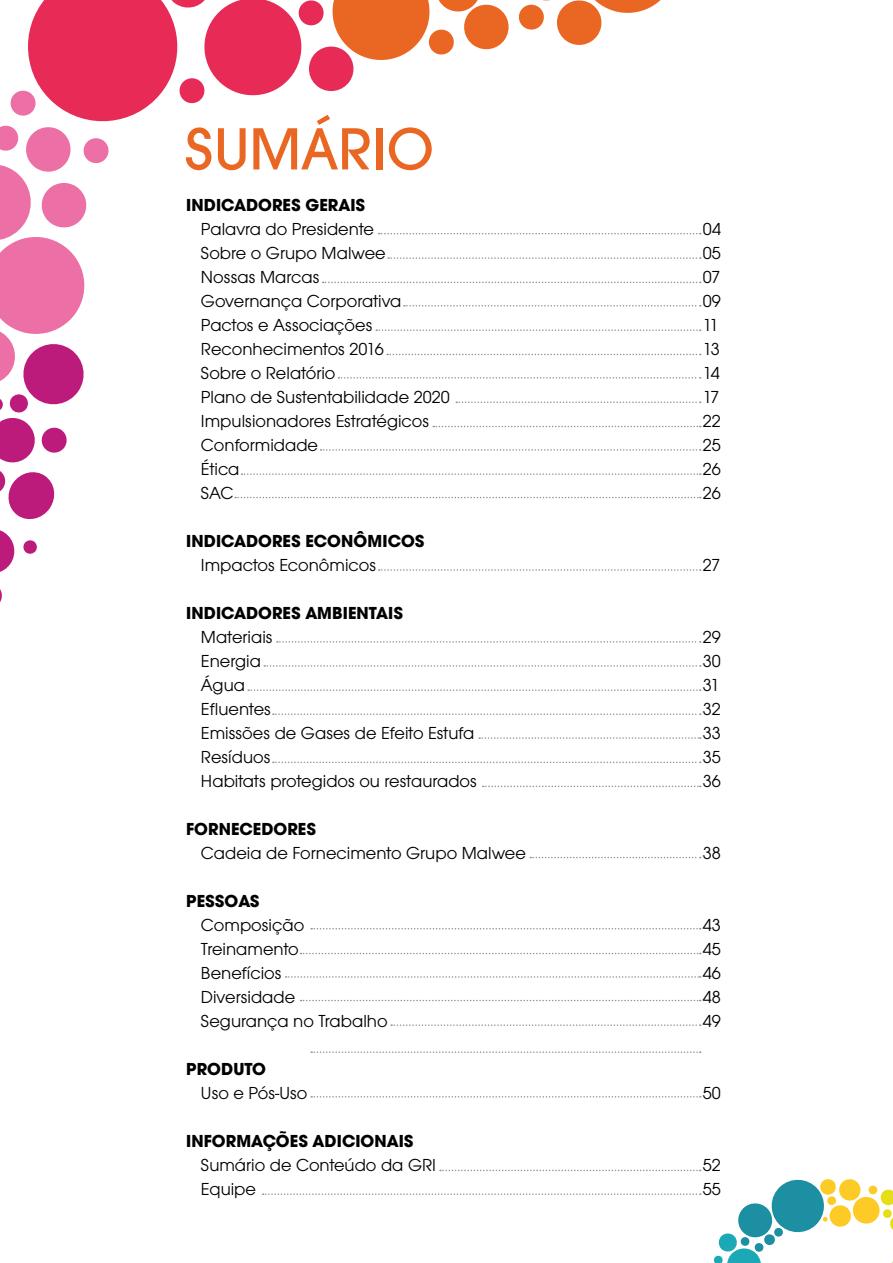
<style>
.page{position:relative;width:893px;height:1263px;background:#fff}
.page>*{position:absolute;margin:0;border:0;box-sizing:border-box;transform-origin:0 0}
.t1{font:500 61.5px "Avalon";color:#ea6723}
.t2{font:18px/24px "Avalon";color:#000001}
.t3{font:700 18px "Avalon";color:#000001}
</style>
<div class="page">
<svg style="left:0;top:0;width:701px;height:602px"></svg>
<svg style="left:277px;top:641px;width:424px;height:2px"></svg>
<svg style="left:248px;top:689px;width:453px;height:2px"></svg>
<svg style="left:273px;top:761px;width:428px;height:2px"></svg>
<svg style="left:264px;top:665px;width:437px;height:2px"></svg>
<svg style="left:479px;top:737px;width:222px;height:2px"></svg>
<svg style="left:273px;top:713px;width:428px;height:2px"></svg>
<svg style="left:483px;top:786px;width:218px;height:1px"></svg>
<svg style="left:530px;top:857px;width:171px;height:1px"></svg>
<svg style="left:301px;top:953px;width:400px;height:1px"></svg>
<svg style="left:311px;top:928px;width:390px;height:1px"></svg>
<svg style="left:286px;top:976px;width:415px;height:2px"></svg>
<svg style="left:311px;top:1051px;width:390px;height:2px"></svg>
<svg style="left:440px;top:1170px;width:261px;height:1px"></svg>
<svg style="left:311px;top:1096px;width:390px;height:1px"></svg>
<svg style="left:263px;top:1193px;width:438px;height:2px"></svg>
<svg style="left:301px;top:1000px;width:400px;height:1px"></svg>
<svg style="left:391px;top:1024px;width:310px;height:2px"></svg>
<svg style="left:713px;top:1179px;width:180px;height:84px"></svg>
<h1 class="t1" style="left:185px;top:114px;width:250px">SUMÁRIO</h1>
<p class="t3" style="left:186px;top:194px;width:181px">INDICADORES GERAIS</p>
<p class="t2" style="left:201px;top:217px;width:250px">Palavra do Presidente<br>Sobre o Grupo Malwee<br>Nossas Marcas<br>Governança Corporativa<br>Pactos e Associações<br>Reconhecimentos 2016<br>Sobre o Relatório<br>Plano de Sustentabilidade 2020<br>Impulsionadores Estratégicos<br>Conformidade<br>Ética<br>SAC</p>
<p class="t3" style="left:186px;top:530px;width:240px">INDICADORES ECONÔMICOS</p>
<p class="t2" style="left:201px;top:552px;width:177px">Impactos Econômicos</p>
<p class="t3" style="left:186px;top:602px;width:218px">INDICADORES AMBIENTAIS</p>
<p class="t2" style="left:201px;top:624px;width:277px">Materiais<br>Energia<br>Água<br>Efluentes<br>Emissões de Gases de Efeito Estufa<br>Resíduos<br>Habitats protegidos ou restaurados</p>
<p class="t3" style="left:186px;top:818px;width:131px">FORNECEDORES</p>
<p class="t2" style="left:201px;top:840px;width:326px">Cadeia de Fornecimento Grupo Malwee</p>
<p class="t3" style="left:186px;top:890px;width:75px">PESSOAS</p>
<p class="t2" style="left:201px;top:912px;width:188px">Composição<br>Treinamento<br>Benefícios<br>Diversidade<br>Segurança no Trabalho</p>
<p class="t3" style="left:186px;top:1058px;width:81px">PRODUTO</p>
<p class="t2" style="left:201px;top:1080px;width:108px">Uso e Pós-Uso</p>
<p class="t3" style="left:186px;top:1130px;width:229px">INFORMAÇÕES ADICIONAIS</p>
<p class="t2" style="left:201px;top:1152px;width:237px">Sumário de Conteúdo da GRI<br>Equipe</p>
<p class="t2" style="left:703px;top:216px;width:20px">04<br>05<br>07<br>09<br>11<br>13<br>14<br>17<br>22<br>25<br>26<br>26</p>
<p class="t2" style="left:703px;top:552px;width:19px">27</p>
<p class="t2" style="left:703px;top:624px;width:20px;text-align:justify">29<br>30<br>31<br>32<br>33<br>35<br>36</p>
<p class="t2" style="left:703px;top:840px;width:20px">38</p>
<p class="t2" style="left:703px;top:912px;width:20px;text-align:justify">43<br>45<br>46<br>48<br>49</p>
<p class="t2" style="left:703px;top:1080px;width:20px">50</p>
<p class="t2" style="left:703px;top:1152px;width:20px">52<br>55</p>
</div>
